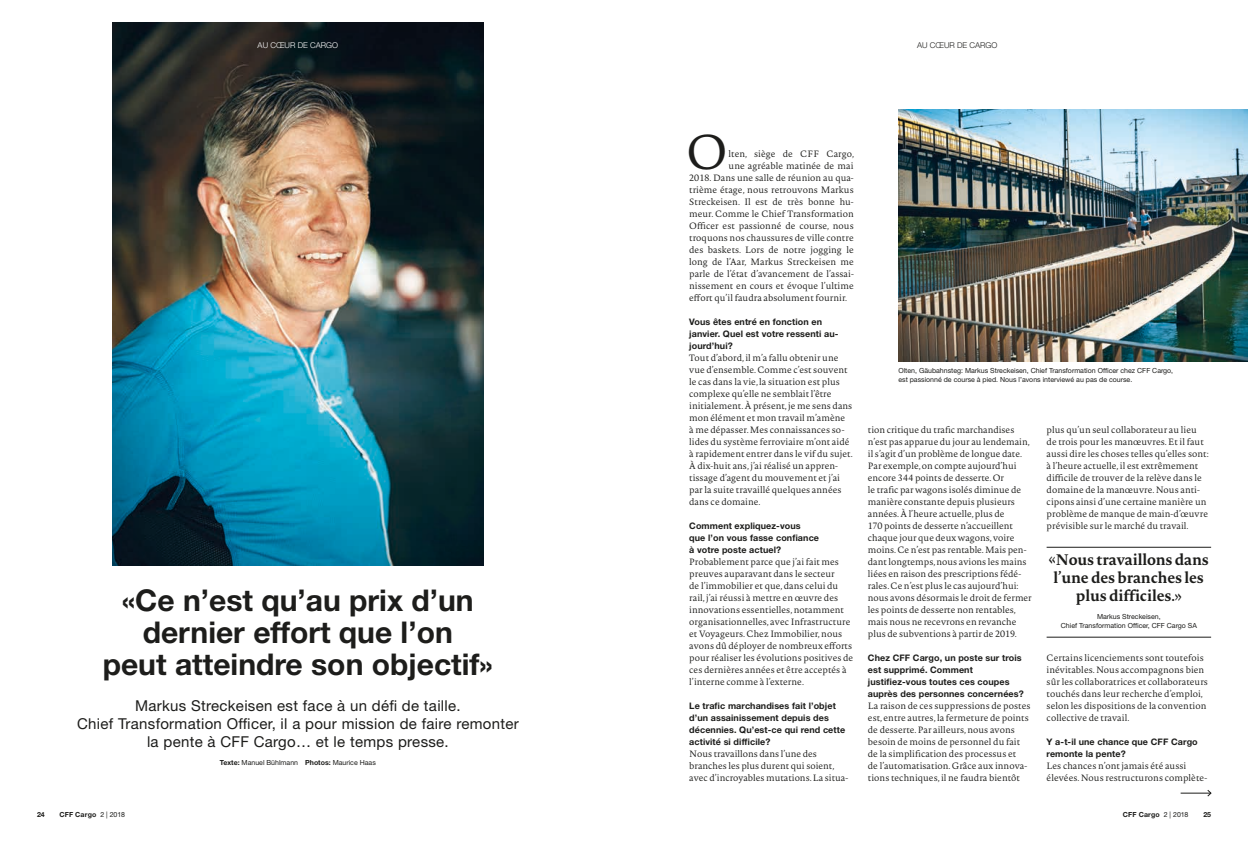
<style>
.page{position:relative;width:1248px;height:842px;background:#fff}
.page>*{position:absolute;margin:0;border:0;box-sizing:border-box;transform-origin:0 0}
.t1{font:300 48px "Novel Pro";color:#1d1d1b}
.t2{font:700 30px/32px "Helvetica Neue LT Pro";color:#1d1d1b;text-align:center}
.t3{font:15px/18px "Helvetica Neue LT Std";letter-spacing:.02em;color:#1d1d1b;text-align:center}
.t4{font:700 15px/18px "Novel Pro";letter-spacing:-.01em;color:#1d1d1b;text-align:center}
.t5{font:300 9px/12px "Novel Pro";letter-spacing:.005em;color:#1d1d1b}
.t6{font:700 9px/12px "Helvetica Neue LT Pro";letter-spacing:.01em;color:#1d1d1b}
.t7{font:300 8px "Helvetica Neue LT Std";color:#1d1d1b}
.t8{font:300 8px "Helvetica Neue LT Std";color:#fff}
.t9{font:7px/9px "Helvetica Neue LT Pro";color:#1d1d1b}
.t10{font:7px/9px "Helvetica Neue LT Std";color:#1d1d1b;text-align:center}
.t11{font:700 7px "Helvetica Neue LT Std";letter-spacing:.02em;color:#1d1d1b}
.s1{font-weight:700}
.s2{font-weight:400}
</style>
<div class="page">
<hr style="left:1180px;top:793px;width:30px;height:1px;background:#1d1d1b">
<svg style="left:1207px;top:790px;width:4px;height:6px"></svg>
<img style="left:898px;top:109px;width:349px;height:252px">
<img style="left:112px;top:23px;width:371px;height:542px">
<hr style="left:1046px;top:547px;width:164px;height:1px;background:#1d1d1b">
<hr style="left:1046px;top:637px;width:164px;height:1px;background:#1d1d1b">
<p class="t8" style="left:257px;top:40px;width:82px">AU CŒUR DE CARGO</p>
<h2 class="t2" style="left:103px;top:583px;width:391px">«Ce n’est qu’au prix d’un dernier effort que l’on<br>peut atteindre son objectif»</h2>
<h3 class="t3" style="left:77px;top:697px;width:443px">Markus Streckeisen est face à un défi de taille.<br>Chief Transformation Officer, il a pour mission de faire remonter la pente à CFF Cargo… et le temps presse.</h3>
<p class="t9" style="left:220px;top:758px;width:157px"><span class="s1">Texte:</span> Manuel Bühlmann <span class="s1">Photos:</span> Maurice Haas</p>
<p class="t7" style="left:917px;top:40px;width:82px">AU CŒUR DE CARGO</p>
<h1 class="t1" style="left:686px;top:116px;width:43px">O</h1>
<p class="t5" style="left:728px;top:148px;width:127px">lten, siège de CFF Cargo,</p>
<p class="t5" style="left:728px;top:160px;width:127px">une agréable matinée de mai</p>
<p class="t5" style="left:689px;top:172px;width:166px">2018. Dans une salle de réunion au qua-</p>
<p class="t5" style="left:689px;top:184px;width:166px">trième étage, nous retrouvons Markus</p>
<p class="t5" style="left:689px;top:196px;width:166px">Streckeisen. Il est de très bonne hu-</p>
<p class="t5" style="left:689px;top:208px;width:166px">meur. Comme le Chief Transformation</p>
<p class="t5" style="left:689px;top:220px;width:166px">Officer est passionné de course, nous</p>
<p class="t5" style="left:689px;top:232px;width:166px">troquons nos chaussures de ville contre</p>
<p class="t5" style="left:689px;top:244px;width:166px">des baskets. Lors de notre jogging le</p>
<p class="t5" style="left:689px;top:256px;width:166px">long de l’Aar, Markus Streckeisen me</p>
<p class="t5" style="left:689px;top:268px;width:166px">parle de l’état d’avancement de l’assai-</p>
<p class="t5" style="left:689px;top:280px;width:166px">nissement en cours et évoque l’ultime</p>
<p class="t5" style="left:689px;top:291px;width:159px">effort qu’il faudra absolument fournir.</p>
<p class="t6" style="left:689px;top:316px;width:151px">Vous êtes entré en fonction en janvier. Quel est votre ressenti au&shy;jourd’hui?</p>
<p class="t5" style="left:689px;top:351px;width:165px">Tout d’abord, il m’a fallu obtenir une vue d’ensemble. Comme c’est souvent le cas dans la vie, la situation est plus complexe qu’elle ne semblait l’être initialement. À présent, je me sens dans mon élément et mon travail m’amène<br>à me dépasser. Mes connaissances so&shy;lides du système ferroviaire m’ont aidé à rapidement entrer dans le vif du sujet.<br>À dix-huit ans, j’ai réalisé un appren&shy;tissage d’agent du mouvement et j’ai par la suite travaillé quelques années dans ce domaine.</p>
<p class="t6" style="left:689px;top:519px;width:131px">Comment expliquez-vous que l’on vous fasse confiance à votre poste actuel?</p>
<p class="t5" style="left:689px;top:555px;width:165px">Probablement parce que j’ai fait mes preuves auparavant dans le secteur<br>de l’immobilier et que, dans celui du rail, j’ai réussi à mettre en œuvre des innovations essentielles, notamment organisationnelles, avec Infrastructure et Voyageurs. Chez Immobilier, nous avons dû déployer de nombreux efforts pour réaliser les évolutions positives de ces dernières années et être acceptés à l’interne comme à l’externe.</p>
<p class="t6" style="left:689px;top:699px;width:157px">Le trafic marchandises fait l’objet d’un assainissement depuis des décennies. Qu’est-ce qui rend cette activité si difficile?</p>
<p class="t5" style="left:689px;top:747px;width:160px">Nous travaillons dans l’une des branches les plus durent qui soient, avec d’incroyables mutations. La situa-</p>
<p class="t9" style="left:898px;top:366px;width:276px">Olten, Gäubahnsteg: Markus Streckeisen, Chief Transformation Officer chez CFF Cargo, est passionné de course à pied. Nous l’avons interviewé au pas de course.</p>
<p class="t5" style="left:867px;top:423px;width:165px">tion critique du trafic marchandises n’est pas apparue du jour au lendemain, il s’agit d’un problème de longue date.<br>Par exemple, on compte aujourd’hui encore 344 points de desserte. Or<br>le trafic par wagons isolés diminue de manière constante depuis plusieurs années. À l’heure actuelle, plus de<br>170 points de desserte n’accueillent chaque jour que deux wagons, voire moins. Ce n’est pas rentable. Mais pen&shy;dant longtemps, nous avions les mains liées en raison des prescriptions fédé&shy;rales. Ce n’est plus le cas aujourd’hui: nous avons désormais le droit de fermer les points de desserte non rentables, mais nous ne recevrons en revanche plus de subventions à partir de 2019.</p>
<p class="t6" style="left:867px;top:651px;width:157px">Chez CFF Cargo, un poste sur trois est supprimé. Comment justifiez-vous toutes ces coupes auprès des personnes concernées?</p>
<p class="t5" style="left:867px;top:699px;width:164px">La raison de ces suppressions de postes est, entre autres, la fermeture de points de desserte. Par ailleurs, nous avons besoin de moins de personnel du fait de la simplification des processus et<br>de l’automatisation. Grâce aux innova&shy;tions techniques, il ne faudra bientôt</p>
<p class="t5" style="left:1046px;top:423px;width:164px">plus qu’un seul collaborateur au lieu de trois pour les manœuvres. Et il faut aussi dire les choses telles qu’elles sont: à l’heure actuelle, il est extrêmement difficile de trouver de la relève dans le domaine de la manœuvre. Nous anti&shy;cipons ainsi d’une certaine manière un problème de manque de main-d’œuvre prévisible sur le marché du travail.</p>
<h3 class="t4" style="left:1048px;top:550px;width:162px">«Nous travaillons dans l’une des branches les plus difficiles.»</h3>
<p class="t10" style="left:1060px;top:612px;width:137px">Markus Streckeisen,<br>Chief Transformation Officer, CFF Cargo SA</p>
<p class="t5" style="left:1046px;top:651px;width:163px">Certains licenciements sont toutefois inévitables. Nous accompagnons bien sûr les collaboratrices et collaborateurs touchés dans leur recherche d’emploi, selon les dispositions de la convention collective de travail.</p>
<p class="t6" style="left:1046px;top:735px;width:153px">Y a-t-il une chance que CFF Cargo remonte la pente?</p>
<p class="t5" style="left:1046px;top:759px;width:162px">Les chances n’ont jamais été aussi élevées. Nous restructurons complète-</p>
<p class="t11" style="left:37px;top:810px;width:9px">24</p>
<p class="t11" style="left:60px;top:810px;width:67px">CFF Cargo <span class="s2">2 | 2018</span></p>
<p class="t11" style="left:1122px;top:810px;width:67px">CFF Cargo <span class="s2">2 | 2018</span></p>
<p class="t11" style="left:1203px;top:810px;width:9px">25</p>
</div>
